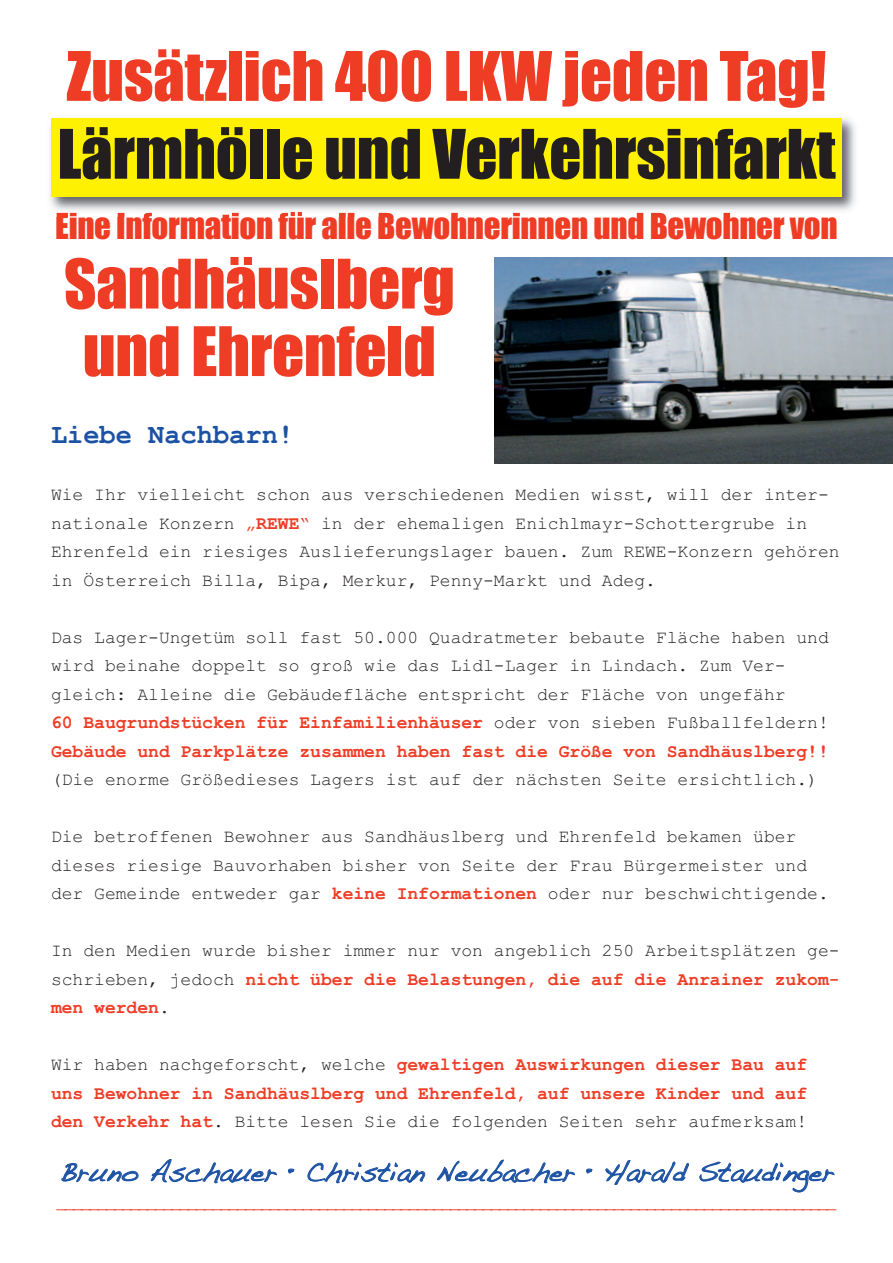
<style>
.page{position:relative;width:893px;height:1263px;background:#fff}
.page>*{position:absolute;margin:0;border:0;box-sizing:border-box;transform-origin:0 0}
.t1{font:63px/67.5px "Impact";letter-spacing:-.005em;color:#ef3c25}
.t2{font:63px "Impact";letter-spacing:-.005em;color:#231f20}
.t3{font:33px "Impact";letter-spacing:-.01em;color:#ef3c25}
.t4{font:27px "Handwriting Dakota";color:#1c52a4}
.t5{font:27px "Courier New PS Bold MT OTF";color:#1c52a4}
.t6{font:18px/28.5px "Courier New";color:#231f20}
.t7{font:700 18px/28.5px "Courier New";color:#ef3c25;text-align:justify}
.t8{font:700 18px "Helvetica";color:#ef3c25}
.s1{color:#ef3c25}
.s2{font-weight:700;color:#ef3c25}
.s3{font-weight:700}
.s4{font-weight:400;color:#231f20}
.s5{color:#231f20}
</style>
<div class="page">
<img style="left:50px;top:118px;width:805px;height:98px">
<img style="left:57px;top:213px;width:182px;height:3px">
<div style="left:51px;top:118px;width:791px;height:79px;background:#fff101"></div>
<img style="left:495px;top:258px;width:398px;height:205px">
<h1 class="t1" style="left:66px;top:45px;width:761px">Zusätzlich 400 LKW jeden Tag!</h1>
<h1 class="t2" style="left:57px;top:120px;width:780px">Lärmhölle und Verkehrsinfarkt</h1>
<h2 class="t3" style="left:55px;top:208px;width:784px">Eine Information für alle Bewohnerinnen und Bewohner von</h2>
<h1 class="t1" style="left:64px;top:253px;width:392px">Sandhäuslberg und Ehrenfeld</h1>
<h3 class="t5" style="left:51px;top:418px;width:245px">Liebe Nachbarn!</h3>
<p class="t6" style="left:51px;top:480px;width:790px">Wie Ihr vielleicht schon aus verschiedenen Medien wisst, will der inter&shy;nationale Konzern <span class="s1">„</span><span class="s2">REWE</span><span class="s1">“</span> in der ehemaligen Enichlmayr-Schottergrube in Ehrenfeld ein riesiges Auslieferungslager bauen. Zum REWE-Konzern gehören in Österreich Billa, Bipa, Merkur, Penny-Markt und Adeg.</p>
<p class="t6" style="left:51px;top:622px;width:779px">Das Lager-Ungetüm soll fast 50.000 Quadratmeter bebaute Fläche haben und wird beinahe doppelt so groß wie das Lidl-Lager in Lindach. Zum Ver&shy;gleich: Alleine die Gebäudefläche entspricht der Fläche von ungefähr<br><span class="s2">60 Baugrundstücken für Einfamilienhäuser</span> oder von sieben Fußballfeldern!<br><span class="s2">Gebäude und Parkplätze zusammen haben fast die Größe von Sandhäuslberg!!</span></p>
<p class="t6" style="left:51px;top:765px;width:768px">(Die enorme Größedieses Lagers ist auf der nächsten Seite ersichtlich.)</p>
<p class="t6" style="left:51px;top:822px;width:779px">Die betroffenen Bewohner aus Sandhäuslberg und Ehrenfeld bekamen über dieses riesige Bauvorhaben bisher von Seite der Frau Bürgermeister und der Gemeinde entweder gar <span class="s2">keine Informationen</span> oder nur beschwichtigende.</p>
<p class="t6" style="left:51px;top:936px;width:790px;text-align:justify">In den Medien wurde bisher immer nur von angeblich 250 Arbeitsplätzen ge&shy;schrieben, jedoch <span class="s2">nicht über die Belastungen, die auf die Anrainer zukom&shy;men werden</span><span class="s3">.</span></p>
<p class="t7" style="left:51px;top:1050px;width:758px"><span class="s4">Wir haben nachgeforscht, welche</span> gewaltigen Auswirkungen dieser Bau auf uns Bewohner in Sandhäuslberg und Ehrenfeld, auf unsere Kinder und auf den Verkehr hat<span class="s5">.</span> <span class="s4">Bitte lesen Sie die folgenden Seiten sehr aufmerksam!</span></p>
<h3 class="t4" style="left:60px;top:1156px;width:776px">Bruno Aschauer • Christian Neubacher • Harald Staudinger</h3>
<p class="t8" style="left:57px;top:1195px;width:781px">_______________________________________________________________________________________________</p>
</div>
